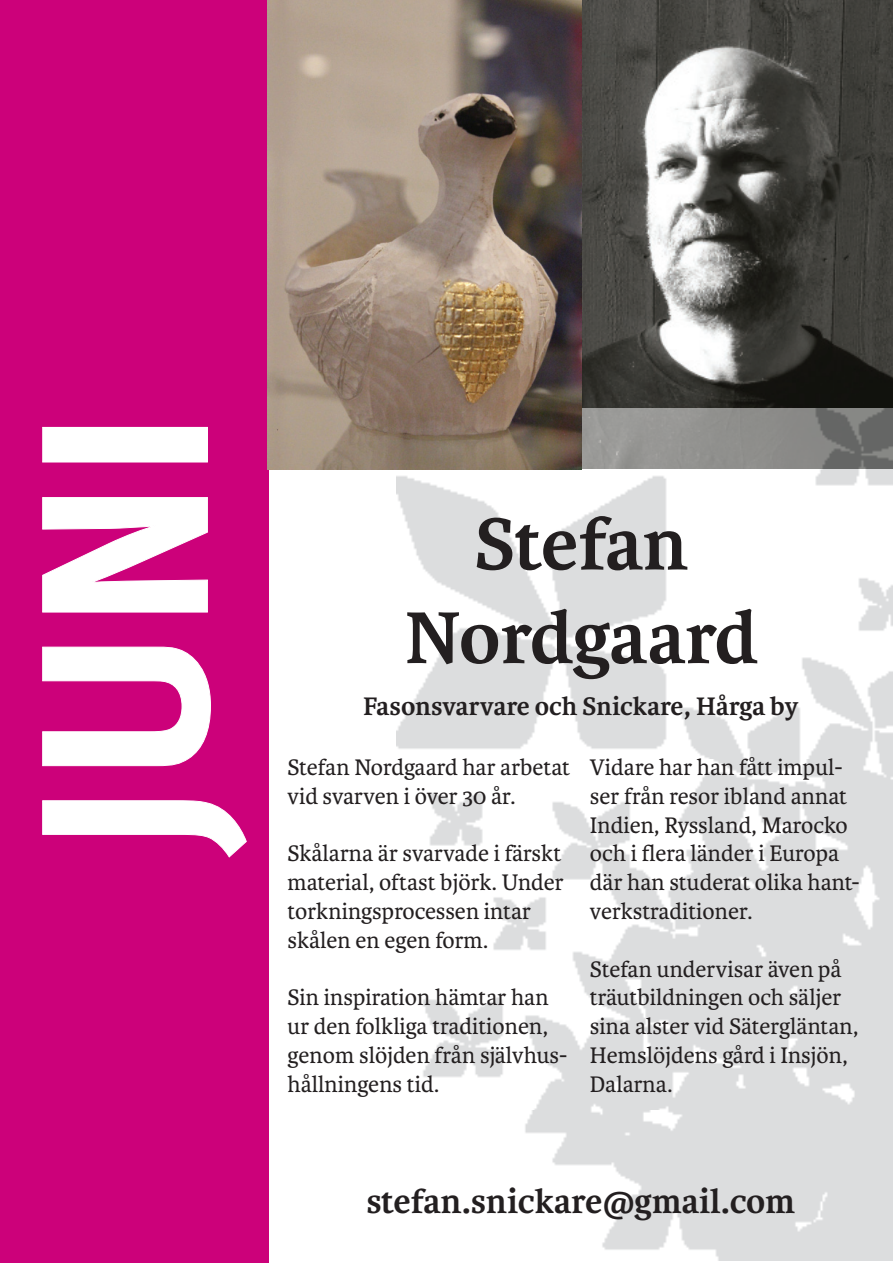
<style>
.page{position:relative;width:893px;height:1263px;background:#fff}
.page>*{position:absolute;margin:0;border:0;box-sizing:border-box;transform-origin:0 0}
.t1{font:700 237px "Meta OT";color:#fff}
.t2{font:700 78px/93.6px "Karmina Basic";letter-spacing:-.01em;color:#231f20;text-align:center}
.t3{font:700 36px "Karmina Basic";color:#231f20}
.t4{font:700 27px "Karmina Basic";color:#231f20}
.t5{font:24px/28.8px "Karmina Basic";color:#231f20}
</style>
<div class="page">
<img style="left:582px;top:0;width:311px;height:408px">
<img style="left:396px;top:408px;width:497px;height:852px">
<div style="left:0;top:0;width:268px;height:1263px;background:#cc017a"></div>
<svg style="left:42px;top:800px;width:205px;height:58px"></svg>
<svg style="left:42px;top:646px;width:169px;height:120px"></svg>
<svg style="left:42px;top:497px;width:166px;height:116px"></svg>
<div style="left:43px;top:427px;width:164px;height:35px;border:1px solid #fff"></div>
<img style="left:268px;top:0;width:314px;height:469px">
<h1 class="t1" style="left:-16px;top:853px;width:445px;rotate:-90deg">JUNI</h1>
<h2 class="t2" style="left:404px;top:499px;width:355px">Stefan<br>Nordgaard</h2>
<p class="t4" style="left:363px;top:690px;width:437px">Fasonsvarvare och Snickare, Hårga by</p>
<p class="t5" style="left:287px;top:753px;width:284px">Stefan Nordgaard har arbetat vid svarven i över 30 år.</p>
<p class="t5" style="left:287px;top:839px;width:278px">Skålarna är svarvade i färskt material, oftast björk. Under torkningsprocessen intar skålen en egen form.</p>
<p class="t5" style="left:287px;top:983px;width:281px">Sin inspiration hämtar han ur den folkliga traditionen, genom slöjden från självhus&shy;hållningens tid.</p>
<p class="t5" style="left:590px;top:753px;width:271px">Vidare har han fått impul&shy;ser från resor ibland annat<br>Indien, Ryssland, Marocko och i flera länder i Europa där han studerat olika hant&shy;verkstraditioner.</p>
<p class="t5" style="left:590px;top:955px;width:270px">Stefan undervisar även på träutbildningen och säljer sina alster vid Sätergläntan,<br>Hemslöjdens gård i Insjön,<br>Dalarna.</p>
<h3 class="t3" style="left:366px;top:1180px;width:430px">stefan.snickare@gmail.com</h3>
</div>
